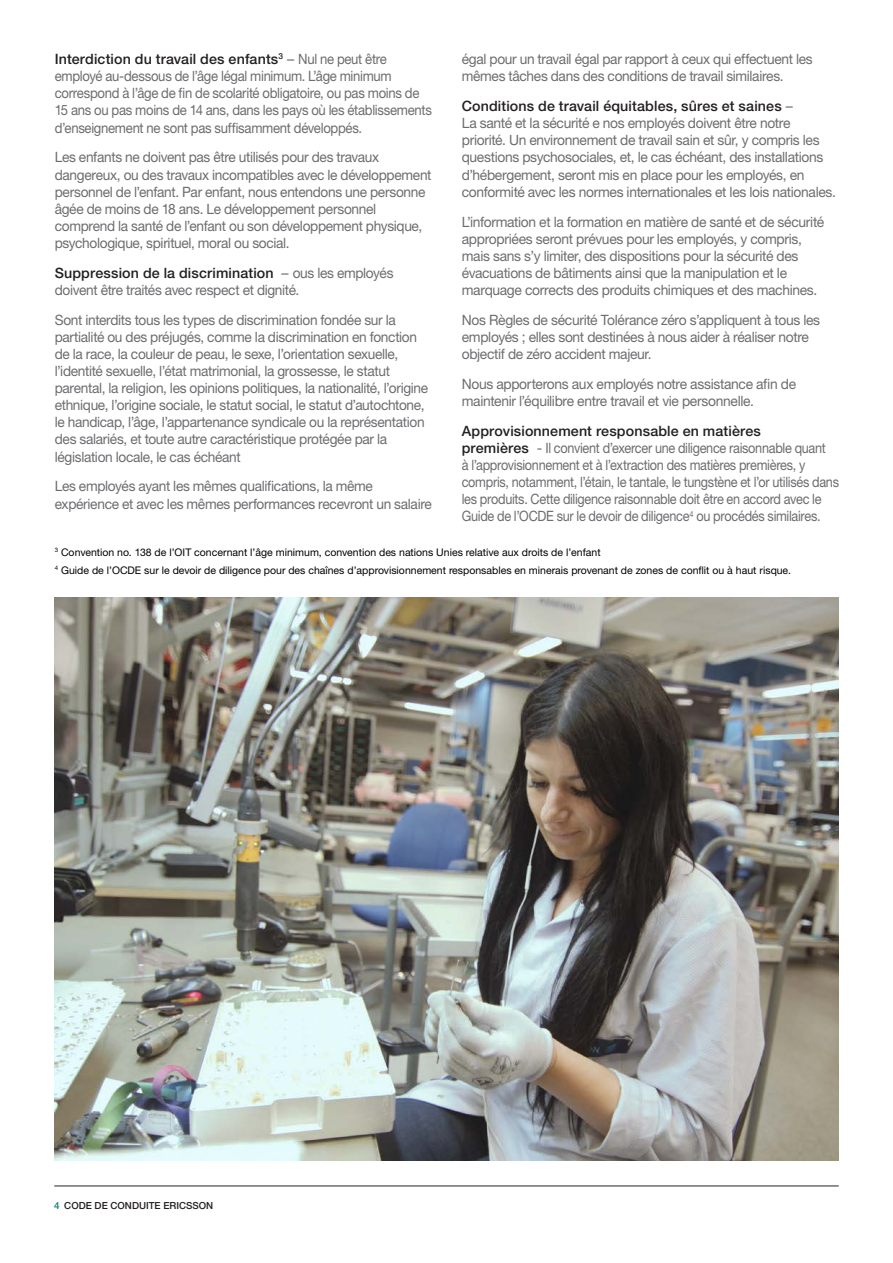
<style>
.page{position:relative;width:893px;height:1263px;background:#fff}
.page>*{position:absolute;margin:0;border:0;box-sizing:border-box;transform-origin:0 0}
.t1{font:14.25px/17.1px "Ericsson Sans";letter-spacing:-.025em;color:#6c6d70}
.t2{font:14.25px/17.1px "Ericsson Sans";letter-spacing:-.025em;color:#6c6d70;scale:.96 1}
.t3{font:10.5px/18px "Ericsson Sans";color:#000}
.t4{font:500 9.75px "Ericsson Sans";color:#231f20}
.s1{font-weight:500;color:#231f20}
.s2{color:#067d79}
</style>
<div class="page">
<hr style="left:55px;top:1185px;width:783px;height:2px;background:#6c6d70">
<img style="left:55px;top:597px;width:783px;height:564px">
<p class="t1" style="left:55px;top:51px;width:379px"><span class="s1">Interdiction du travail des enfants</span><sup>3</sup> – Nul ne peut être employé au-dessous de l’âge légal minimum. L’âge minimum correspond à l’âge de fin de scolarité obligatoire, ou pas moins de 15 ans ou pas moins de 14 ans, dans les pays où les établissements d’enseignement ne sont pas suffisamment développés.</p>
<p class="t2" style="left:55px;top:149px;width:394px">Les enfants ne doivent pas être utilisés pour des travaux dangereux, ou des travaux incompatibles avec le développement personnel de l’enfant. Par enfant, nous entendons une personne âgée de moins de 18 ans. Le développement personnel comprend la santé de l’enfant ou son développement physique, psychologique, spirituel, moral ou social.</p>
<p class="t1" style="left:55px;top:264px;width:340px"><span class="s1">Suppression de la discrimination</span> – ous les employés doivent être traités avec respect et dignité.</p>
<p class="t2" style="left:55px;top:311px;width:390px">Sont interdits tous les types de discrimination fondée sur la partialité ou des préjugés, comme la discrimination en fonction de la race, la couleur de peau, le sexe, l’orientation sexuelle, l’identité sexuelle, l’état matrimonial, la grossesse, le statut parental, la religion, les opinions politiques, la nationalité, l’origine ethnique, l’origine sociale, le statut social, le statut d’autochtone, le handicap, l’âge, l’appartenance syndicale ou la représentation des salariés, et toute autre caractéristique protégée par la législation locale, le cas échéant</p>
<p class="t2" style="left:55px;top:478px;width:394px">Les employés ayant les mêmes qualifications, la même expérience et avec les mêmes performances recevront un salaire</p>
<p class="t2" style="left:462px;top:51px;width:367px">égal pour un travail égal par rapport à ceux qui effectuent les mêmes tâches dans des conditions de travail similaires.</p>
<p class="t1" style="left:462px;top:98px;width:376px"><span class="s1">Conditions de travail équitables, sûres et saines</span> –<br>La santé et la sécurité e nos employés doivent être notre priorité. Un environnement de travail sain et sûr, y compris les questions psychosociales, et, le cas échéant, des installations d’hébergement, seront mis en place pour les employés, en conformité avec les normes internationales et les lois nationales.</p>
<p class="t1" style="left:462px;top:213px;width:364px">L’information et la formation en matière de santé et de sécurité appropriées seront prévues pour les employés, y compris, mais sans s’y limiter, des dispositions pour la sécurité des évacuations de bâtiments ainsi que la manipulation et le marquage corrects des produits chimiques et des machines.</p>
<p class="t1" style="left:462px;top:311px;width:360px">Nos Règles de sécurité Tolérance zéro s’appliquent à tous les employés ; elles sont destinées à nous aider à réaliser notre objectif de zéro accident majeur.</p>
<p class="t1" style="left:462px;top:375px;width:336px">Nous apporterons aux employés notre assistance afin de maintenir l’équilibre entre travail et vie personnelle.</p>
<p class="t1" style="left:462px;top:422px;width:379px"><span class="s1">Approvisionnement responsable en matières<br>premières</span> - Il convient d’exercer une diligence raisonnable quant<br>à l’approvisionnement et à l’extraction des matières premières, y compris, notamment, l’étain, le tantale, le tungstène et l’or utilisés dans les produits. Cette diligence raisonnable doit être en accord avec le Guide de l’OCDE sur le devoir de diligence<sup>4</sup> ou procédés similaires.</p>
<p class="t3" style="left:55px;top:543px;width:738px"><sup>3</sup> Convention no. 138 de l’OIT concernant l’âge minimum, convention des nations Unies relative aux droits de l’enfant<br><sup>4</sup> Guide de l’OCDE sur le devoir de diligence pour des chaînes d’approvisionnement responsables en minerais provenant de zones de conflit ou à haut risque.</p>
<p class="t4" style="left:54px;top:1200px;width:161px"><span class="s2">4</span> CODE DE CONDUITE ERICSSON</p>
</div>
